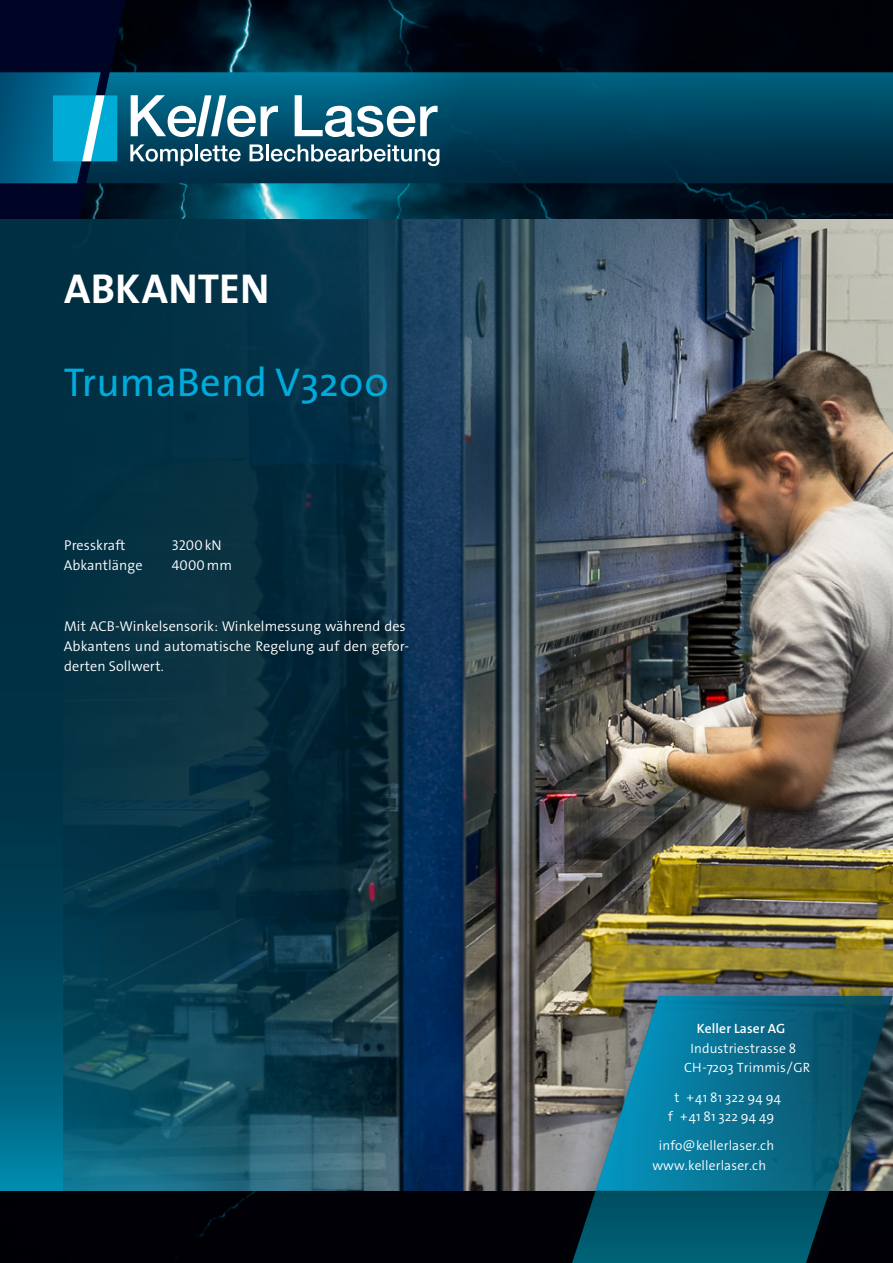
<style>
.page{position:relative;width:893px;height:1263px;background:#fff}
.page>*{position:absolute;margin:0;border:0;box-sizing:border-box;transform-origin:0 0}
.t1{font:700 42px "The Sans Os F";letter-spacing:.005em;color:#fff}
.t2{font:40.5px "The Sans Os F";letter-spacing:.005em;color:#00aadb}
.t3{font:300 14.25px/20.2px "The Sans Os F";letter-spacing:.005em;color:#fff}
.t4{font:300 13.5px/19.5px "The Sans Os F";letter-spacing:.01em;color:#fff;text-align:center}
.t5{font:600 13.5px "The Sans Os F";letter-spacing:.01em;color:#fff}
</style>
<div class="page">
<img style="left:0;top:0;width:893px;height:1263px">
<svg style="left:0;top:863px;width:64px;height:328px;background:#005771"></svg>
<img style="left:64px;top:219px;width:829px;height:972px">
<div style="left:0;top:347px;width:584px;height:516px;background:#003246;opacity:.4"></div>
<div style="left:0;top:199px;width:456px;height:273px;background:#003246;opacity:.5"></div>
<svg style="left:117px;top:72px;width:776px;height:111px;background:#00445f"></svg>
<svg style="left:295px;top:95px;width:143px;height:42px"></svg>
<svg style="left:130px;top:144px;width:63px;height:22px"></svg>
<hr style="left:195px;top:144px;width:3px;height:17px;background:#fff">
<svg style="left:200px;top:145px;width:41px;height:17px"></svg>
<svg style="left:250px;top:144px;width:189px;height:22px"></svg>
<svg style="left:0;top:72px;width:117px;height:111px;background:#0b799e"></svg>
<svg style="left:131px;top:95px;width:147px;height:42px"></svg>
<div style="left:542px;top:967px;width:351px;height:296px;background:#090e08;opacity:.5"></div>
<svg style="left:568px;top:996px;width:325px;height:267px;background:#194c57"></svg>
<svg style="left:596px;top:995px;width:297px;height:196px;background:#196b83"></svg>
<h1 class="t1" style="left:64px;top:262px;width:207px">ABKANTEN</h1>
<h2 class="t2" style="left:64px;top:356px;width:327px">TrumaBend V3200</h2>
<p class="t3" style="left:64px;top:535px;width:63px">Presskraft</p>
<p class="t3" style="left:172px;top:535px;width:51px">3200kN</p>
<p class="t3" style="left:64px;top:555px;width:80px">Abkantlänge</p>
<p class="t3" style="left:172px;top:555px;width:62px">4000mm</p>
<p class="t3" style="left:64px;top:616px;width:347px">Mit ACB-Winkelsensorik: Winkelmessung während des<br>Abkantens und automatische Regelung auf den gefor&shy;derten Sollwert.</p>
<p class="t5" style="left:697px;top:1020px;width:90px">Keller Laser AG</p>
<p class="t4" style="left:684px;top:1039px;width:128px">Industriestrasse 8<br>CH-7203 Trimmis/GR</p>
<p class="t4" style="left:668px;top:1087px;width:114px">t +41 81 322 94 94 f +41 81 322 94 49</p>
<p class="t4" style="left:652px;top:1136px;width:123px">info@kellerlaser.ch www.kellerlaser.ch</p>
</div>
